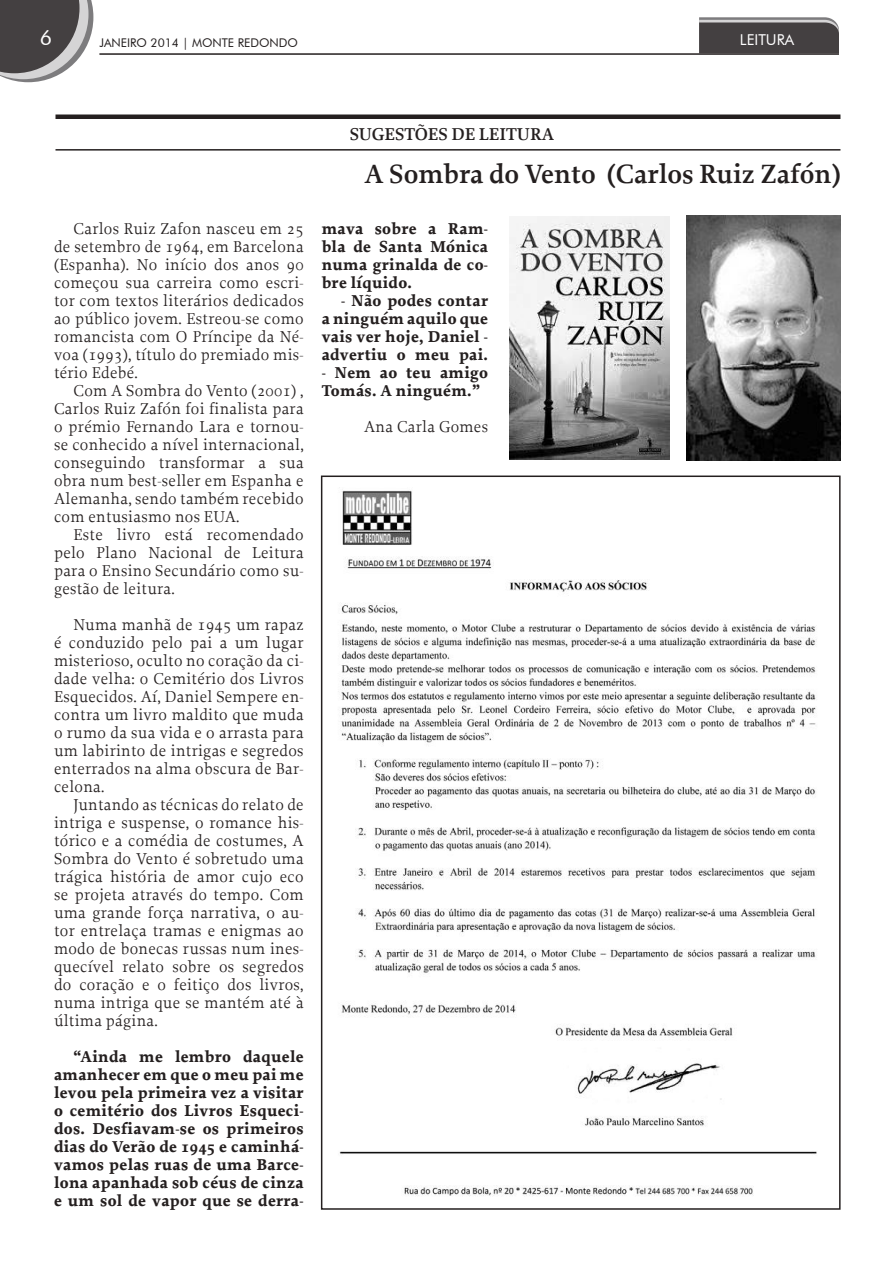
<style>
.page{position:relative;width:893px;height:1263px;background:#fff}
.page>*{position:absolute;margin:0;border:0;box-sizing:border-box;transform-origin:0 0}
.t1{font:600 27.75px "Proforma";color:#241f1f}
.t2{font:21px "Futura BT";color:#fff}
.t3{font:600 18px "Proforma";color:#241f1f}
.t4{font:16.5px/18px "Proforma";letter-spacing:.02em;color:#241f1f;text-align:justify}
.t5{font:700 16.5px/18px "Proforma";letter-spacing:.02em;color:#241f1f;text-align:justify}
.t6{font:15px "Futura BT";color:#fff}
.t7{font:12px "Futura BT";color:#241f1f}
</style>
<div class="page">
<svg style="left:0;top:0;width:93px;height:82px;background:#757273"></svg>
<svg style="left:699px;top:17px;width:140px;height:36px;background:#555253"></svg>
<hr style="left:99px;top:53px;width:740px;height:2px;background:#241f1f">
<div style="left:55px;top:114px;width:785px;height:5px;background:#241f1f"></div>
<hr style="left:55px;top:149px;width:785px;height:2px;background:#241f1f">
<img style="left:338px;top:490px;width:479px;height:707px">
<img style="left:687px;top:215px;width:153px;height:245px">
<img style="left:509px;top:216px;width:160px;height:243px">
<p class="t2" style="left:40px;top:25px;width:14px">6</p>
<p class="t7" style="left:99px;top:35px;width:200px">JANEIRO 2014 | MONTE REDONDO</p>
<p class="t6" style="left:740px;top:30px;width:56px">LEITURA</p>
<p class="t3" style="left:350px;top:123px;width:206px">SUGESTÕES DE LEITURA</p>
<p class="t4" style="left:54px;top:219px;width:251px;text-indent:20px">Carlos Ruiz Zafon nasceu em 25 de setembro de 1964, em Barcelona (Espanha). No início dos anos 90 começou sua carreira como escri&shy;tor com textos literários dedicados ao público jovem. Estreou-se como romancista com O Príncipe da Né&shy;voa (1993), título do premiado mis&shy;tério Edebé.</p>
<p class="t4" style="left:54px;top:381px;width:251px;text-indent:20px">Com A Sombra do Vento (2001) , Carlos Ruiz Zafón foi finalista para o prémio Fernando Lara e tornou&shy;se conhecido a nível internacional, conseguindo transformar a sua obra num best-seller em Espanha e Alemanha, sendo também recebido com entusiasmo nos EUA.</p>
<p class="t4" style="left:54px;top:525px;width:251px;text-indent:20px">Este livro está recomendado pelo Plano Nacional de Leitura para o Ensino Secundário como su&shy;gestão de leitura.</p>
<p class="t4" style="left:54px;top:615px;width:251px;text-indent:20px">Numa manhã de 1945 um rapaz é conduzido pelo pai a um lugar misterioso, oculto no coração da ci&shy;dade velha: o Cemitério dos Livros Esquecidos. Aí, Daniel Sempere en&shy;contra um livro maldito que muda o rumo da sua vida e o arrasta para um labirinto de intrigas e segredos enterrados na alma obscura de Bar&shy;celona.</p>
<p class="t4" style="left:54px;top:795px;width:251px;text-indent:20px">Juntando as técnicas do relato de intriga e suspense, o romance his&shy;tórico e a comédia de costumes, A Sombra do Vento é sobretudo uma trágica história de amor cujo eco se projeta através do tempo. Com uma grande força narrativa, o au&shy;tor entrelaça tramas e enigmas ao modo de bonecas russas num ines&shy;quecível relato sobre os segredos do coração e o feitiço dos livros, numa intriga que se mantém até à última página.</p>
<p class="t5" style="left:54px;top:1048px;width:251px;text-indent:20px">“Ainda me lembro daquele amanhecer em que o meu pai me levou pela primeira vez a visitar o cemitério dos Livros Esqueci&shy;dos. Desfiavam-se os primeiros dias do Verão de 1945 e caminhá&shy;vamos pelas ruas de uma Barce&shy;lona apanhada sob céus de cinza e um sol de vapor que se derra-</p>
<h1 class="t1" style="left:365px;top:157px;width:477px">A Sombra do Vento (Carlos Ruiz Zafón)</h1>
<p class="t5" style="left:322px;top:220px;width:168px">mava sobre a Ram&shy;bla de Santa Mónica numa grinalda de co&shy;bre líquido.</p>
<p class="t5" style="left:322px;top:292px;width:168px;text-indent:20px">- Não podes contar a ninguém aquilo que vais ver hoje, Daniel - advertiu o meu pai.</p>
<p class="t5" style="left:322px;top:364px;width:168px">- Nem ao teu amigo<br>Tomás. A ninguém.”</p>
<p class="t4" style="left:364px;top:417px;width:125px">Ana Carla Gomes</p>
</div>
